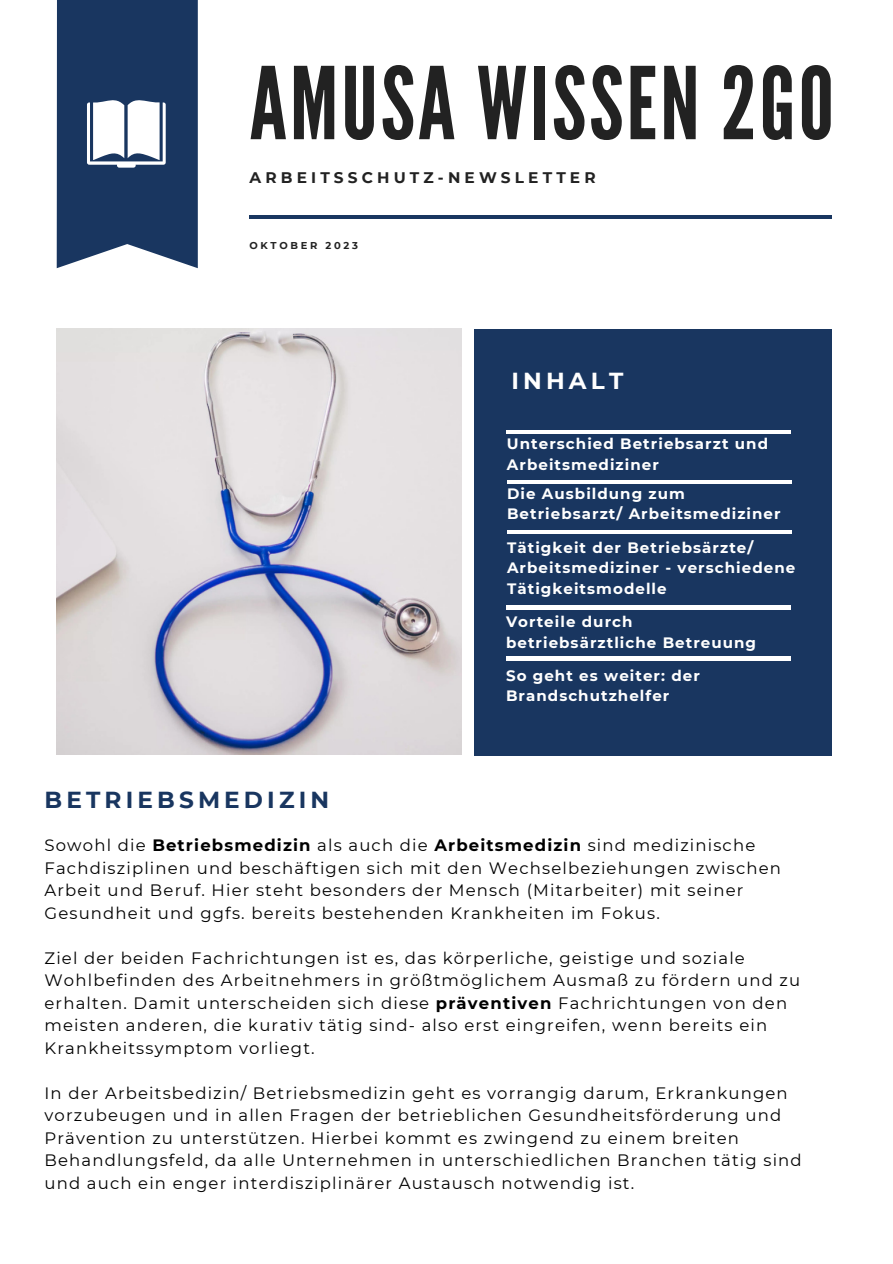
<style>
.page{position:relative;width:893px;height:1264px;background:#fff}
.page>*{position:absolute;margin:0;border:0;box-sizing:border-box;transform-origin:0 0}
.t1{font:99.75px "League Gothic";letter-spacing:.03em;color:#222}
.t2{font:700 23.1px "Montserrat";letter-spacing:.18em;color:#193660}
.t3{font:700 23.1px "Montserrat";letter-spacing:.18em;color:#fff}
.t4{font:16.5px/22.5px "Montserrat";letter-spacing:.07em;color:#000}
.t5{font:700 15.3px "Montserrat";letter-spacing:.27em;color:#222}
.t6{font:700 15px/20.2px "Montserrat";letter-spacing:.07em;color:#fff}
.t7{font:700 9.9px "Montserrat";letter-spacing:.27em;color:#222}
.s1{font-weight:700}
</style>
<div class="page">
<svg style="left:57px;top:0;width:141px;height:268px;background:#3c5578"></svg>
<hr style="left:249px;top:215px;width:583px;height:4px;background:#193660">
<div style="left:474px;top:329px;width:357px;height:426px;background:#193660"></div>
<hr style="left:506px;top:430px;width:284px;height:4px;background:#fff">
<hr style="left:507px;top:480px;width:284px;height:3px;background:#fff">
<hr style="left:507px;top:530px;width:284px;height:3px;background:#fff">
<hr style="left:506px;top:605px;width:284px;height:4px;background:#fff">
<img style="left:56px;top:329px;width:405px;height:425px">
<hr style="left:506px;top:656px;width:284px;height:4px;background:#fff">
<p class="t1" style="left:249px;top:46px;width:586px">AMUSA WISSEN 2GO</p>
<p class="t5" style="left:249px;top:168px;width:347px">ARBEITSSCHUTZ-NEWSLETTER</p>
<p class="t7" style="left:249px;top:239px;width:110px">OKTOBER 2023</p>
<p class="t2" style="left:44px;top:785px;width:286px">BETRIEBSMEDIZIN</p>
<p class="t3" style="left:511px;top:366px;width:113px">INHALT</p>
<p class="t6" style="left:507px;top:434px;width:263px">Unterschied Betriebsarzt und<br>Arbeitsmediziner</p>
<p class="t6" style="left:507px;top:483px;width:275px">Die Ausbildung zum<br>Betriebsarzt/ Arbeitsmediziner</p>
<p class="t6" style="left:507px;top:537px;width:290px">Tätigkeit der Betriebsärzte/<br>Arbeitsmediziner - verschiedene<br>Tätigkeitsmodelle</p>
<p class="t6" style="left:506px;top:611px;width:251px">Vorteile durch betriebsärztliche Betreuung</p>
<p class="t6" style="left:506px;top:665px;width:195px">So geht es weiter: der<br>Brandschutzhelfer</p>
<p class="t4" style="left:44px;top:834px;width:738px">Sowohl die <span class="s1">Betriebsmedizin</span> als auch die <span class="s1">Arbeitsmedizin</span> sind medizinische Fachdisziplinen und beschäftigen sich mit den Wechselbeziehungen zwischen Arbeit und Beruf. Hier steht besonders der Mensch (Mitarbeiter) mit seiner Gesundheit und ggfs. bereits bestehenden Krankheiten im Fokus.</p>
<p class="t4" style="left:44px;top:946px;width:757px">Ziel der beiden Fachrichtungen ist es, das körperliche, geistige und soziale Wohlbefinden des Arbeitnehmers in größtmöglichem Ausmaß zu fördern und zu erhalten. Damit unterscheiden sich diese <span class="s1">präventiven</span> Fachrichtungen von den meisten anderen, die kurativ tätig sind- also erst eingreifen, wenn bereits ein Krankheitssymptom vorliegt.</p>
<p class="t4" style="left:44px;top:1081px;width:758px">In der Arbeitsbedizin/ Betriebsmedizin geht es vorrangig darum, Erkrankungen vorzubeugen und in allen Fragen der betrieblichen Gesundheitsförderung und Prävention zu unterstützen. Hierbei kommt es zwingend zu einem breiten Behandlungsfeld, da alle Unternehmen in unterschiedlichen Branchen tätig sind und auch ein enger interdisziplinärer Austausch notwendig ist.</p>
</div>
